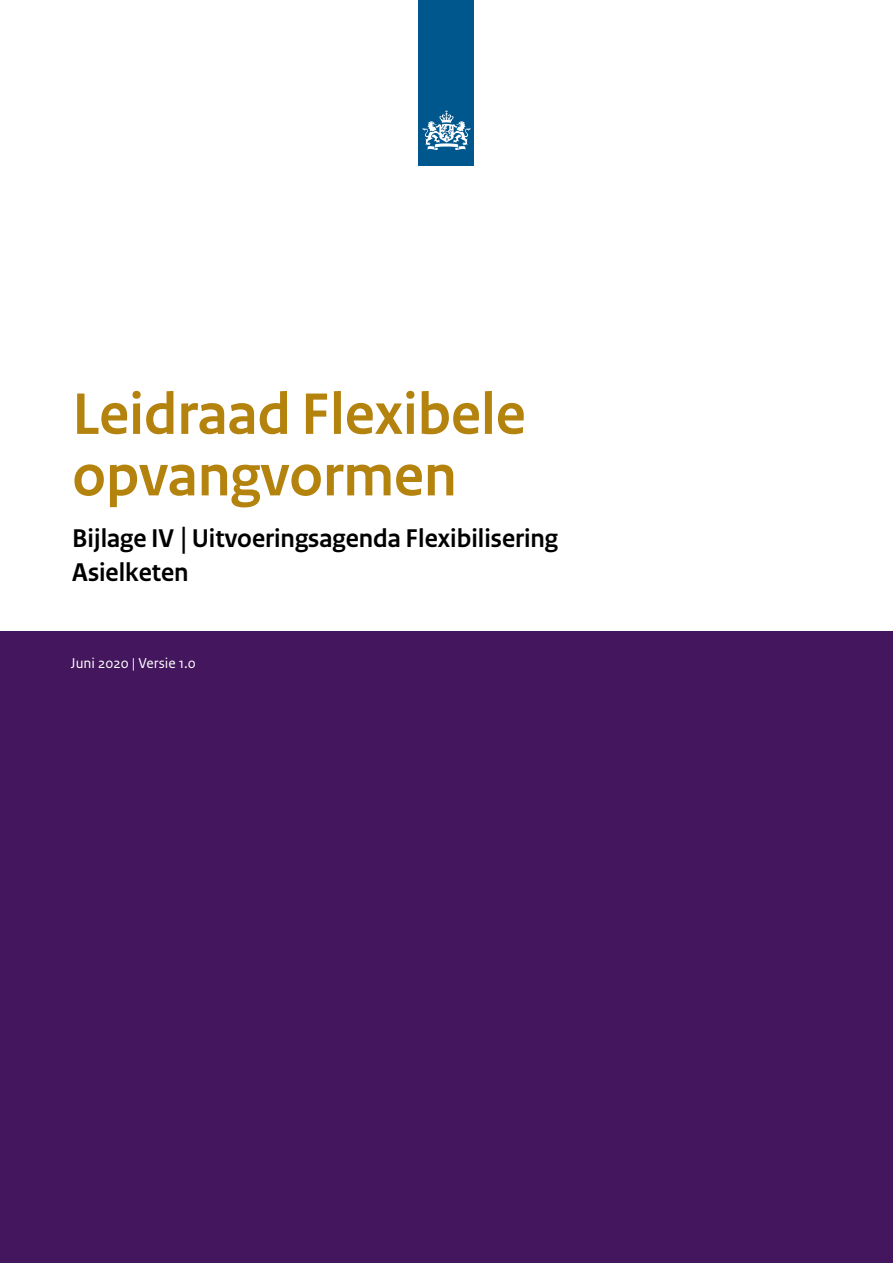
<style>
.page{position:relative;width:893px;height:1263px;background:#fff}
.page>*{position:absolute;margin:0;border:0;box-sizing:border-box;transform-origin:0 0}
.t1{font:700 61.5px/61.5px "Rijksoverheid Sans Heading";color:#b4830e}
.t2{font:700 27px/34.5px "Rijksoverheid Sans Heading";color:#000}
.t3{font:15px "Rijksoverheid Sans Text";color:#fff}
.s1{font-family:"Minion Pro"}
</style>
<div class="page">
<div style="left:0;top:631px;width:893px;height:632px;background:#44165d"></div>
<div style="left:419px;top:0;width:55px;height:166px;background:#00578e"></div>
<svg style="left:423px;top:110px;width:47px;height:40px"></svg>
<h1 class="t1" style="left:72px;top:384px;width:455px">Leidraad Flexibele opvangvormen</h1>
<p class="t2" style="left:72px;top:521px;width:487px">Bijlage IV <span class="s1">|</span> Uitvoeringsagenda Flexibilisering<br>Asielketen</p>
<p class="t3" style="left:71px;top:654px;width:126px">Juni 2020 | Versie 1.0</p>
</div>
